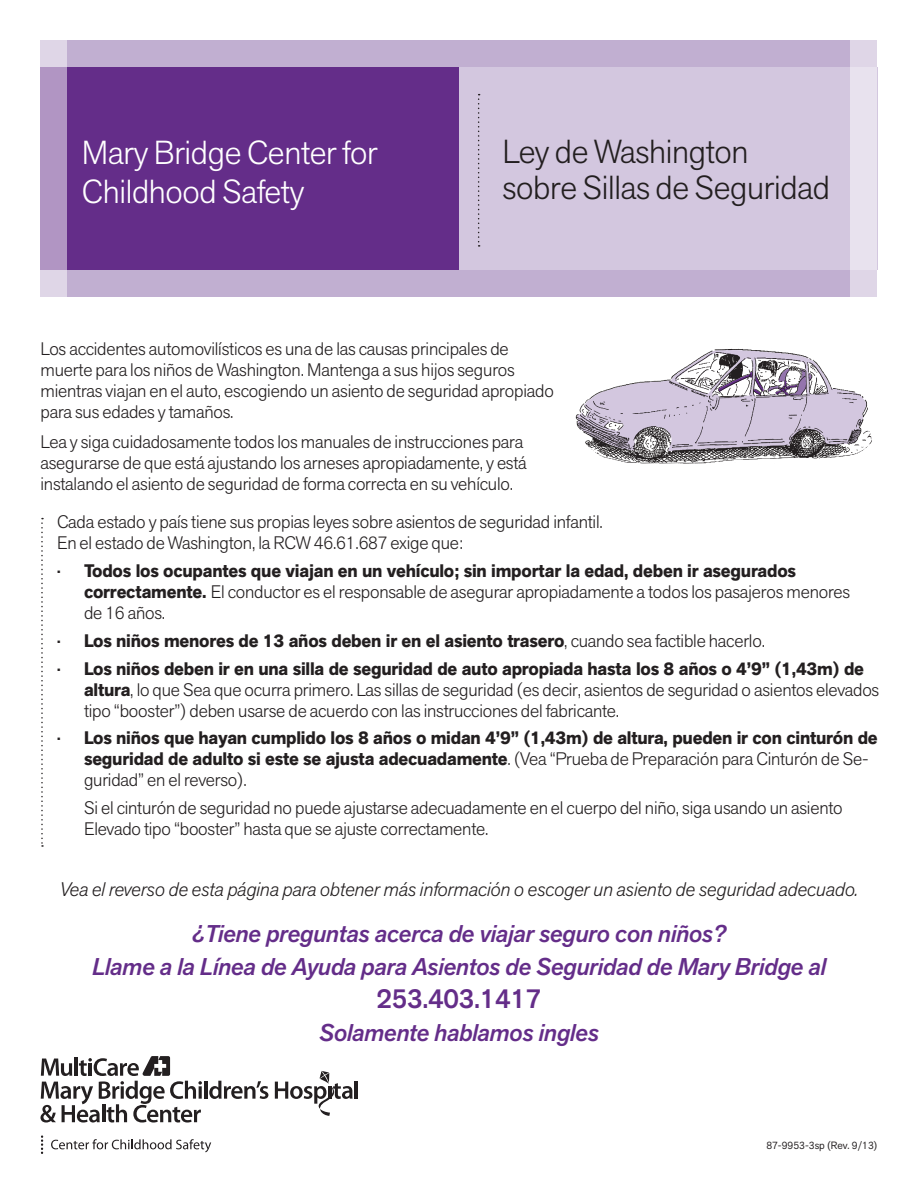
<style>
.page{position:relative;width:918px;height:1188px;background:#fff}
.page>*{position:absolute;margin:0;border:0;box-sizing:border-box;transform-origin:0 0}
.t1{font:300 33px "Akzid Grtsk Next";letter-spacing:-.01em;color:#231f20}
.t2{font:300 33px/39px "Akzid Grtsk Next";letter-spacing:-.01em;color:#fff}
.t3{font:500 27px "Akzid Grtsk Next";letter-spacing:-.01em;color:#642d89}
.t4{font:24px "Akzid Grtsk Next Med It";letter-spacing:-.01em;color:#642d89}
.t5{font:italic 300 19.5px "Akzid Grtsk Next";letter-spacing:-.01em;color:#231f20}
.t6{font:300 18px/21px "Akzid Grtsk Next";letter-spacing:-.01em;color:#231f20}
.t7{font:700 18px/21px "Akzid Grtsk Next";letter-spacing:-.01em;color:#231f20}
.t8{font:10.5px "Akzid Grtsk Next";color:#231f20}
.s1{font-weight:300}
.s2{font-weight:700}
</style>
<div class="page">
<div style="left:40px;top:40px;width:838px;height:257px;background:#c1afd1"></div>
<div style="left:40px;top:68px;width:419px;height:202px;background:#642d89"></div>
<div style="left:459px;top:68px;width:419px;height:202px;background:#d3c7df"></div>
<svg style="left:478px;top:94px;width:2px;height:153px"></svg>
<svg style="left:40px;top:40px;width:28px;height:257px;fill:#b195c3"></svg>
<div style="left:850px;top:40px;width:28px;height:257px;background:#e8e2ee"></div>
<svg style="left:41px;top:518px;width:2px;height:329px"></svg>
<img style="left:575px;top:348px;width:297px;height:116px">
<svg style="left:41px;top:1136px;width:2px;height:18px"></svg>
<svg style="left:51px;top:1139px;width:160px;height:13px"></svg>
<hr style="left:204px;top:1081px;width:3px;height:18px;background:#231f20">
<svg style="left:209px;top:1081px;width:59px;height:18px"></svg>
<svg style="left:275px;top:1071px;width:78px;height:45px"></svg>
<hr style="left:355px;top:1081px;width:3px;height:18px;background:#231f20">
<svg style="left:41px;top:1056px;width:161px;height:67px"></svg>
<p class="t2" style="left:82px;top:132px;width:297px">Mary Bridge Center for<br>Childhood Safety</p>
<p class="t1" style="left:502px;top:130px;width:247px">Ley de Washington</p>
<p class="t1" style="left:502px;top:166px;width:329px">sobre Sillas de Seguridad</p>
<p class="t6" style="left:40px;top:338px;width:515px">Los accidentes automovilísticos es una de las causas principales de muerte para los niños de Washington. Mantenga a sus hijos seguros mientras viajan en el auto, escogiendo un asiento de seguridad apropiado para sus edades y tamaños.</p>
<p class="t6" style="left:40px;top:431px;width:488px">Lea y siga cuidadosamente todos los manuales de instrucciones para asegurarse de que está ajustando los arneses apropiadamente, y está instalando el asiento de seguridad de forma correcta en su vehículo.</p>
<p class="t6" style="left:57px;top:511px;width:547px">Cada estado y país tiene sus propias leyes sobre asientos de seguridad infantil.</p>
<p class="t6" style="left:57px;top:532px;width:408px">En el estado de Washington, la RCW 46.61.687 exige que:</p>
<p class="t7" style="left:84px;top:561px;width:768px;text-indent:-27px"><span class="s1">•</span> Todos los ocupantes que viajan en un vehículo; sin importar la edad, deben ir asegurados correctamente. <span class="s1">El conductor es el responsable de asegurar apropiadamente a todos los pasajeros menores de 16 años.</span></p>
<p class="t7" style="left:57px;top:630px;width:710px"><span class="s1">•</span> Los niños menores de 13 años deben ir en el asiento trasero<span class="s1">, cuando sea factible hacerlo.</span></p>
<p class="t6" style="left:84px;top:658px;width:797px;text-indent:-27px">• <span class="s2">Los niños deben ir en una silla de seguridad de auto apropiada hasta los 8 años o 4’9” (1,43m) de altura</span>, lo que Sea que ocurra primero. Las sillas de seguridad (es decir, asientos de seguridad o asientos elevados tipo “booster”) deben usarse de acuerdo con las instrucciones del fabricante.</p>
<p class="t7" style="left:84px;top:728px;width:795px;text-indent:-27px"><span class="s1">•</span> Los niños que hayan cumplido los 8 años o midan 4’9” (1,43m) de altura, pueden ir con cinturón de seguridad de adulto si este se ajusta adecuadamente<span class="s1">. (Vea “Prueba de Preparación para Cinturón de Se&shy;guridad” en el reverso).</span></p>
<p class="t6" style="left:84px;top:797px;width:760px">Si el cinturón de seguridad no puede ajustarse adecuadamente en el cuerpo del niño, siga usando un asiento<br>Elevado tipo “booster” hasta que se ajuste correctamente.</p>
<p class="t5" style="left:60px;top:877px;width:800px">Vea el reverso de esta página para obtener más información o escoger un asiento de seguridad adecuado.</p>
<p class="t4" style="left:192px;top:919px;width:536px">¿Tiene preguntas acerca de viajar seguro con niños?</p>
<p class="t4" style="left:92px;top:952px;width:735px">Llame a la Línea de Ayuda para Asientos de Seguridad de Mary Bridge al</p>
<p class="t3" style="left:377px;top:982px;width:166px">253.403.1417</p>
<p class="t4" style="left:319px;top:1018px;width:281px">Solamente hablamos ingles</p>
<p class="t8" style="left:766px;top:1139px;width:113px">87-9953-3sp (Rev. 9/13)</p>
</div>
